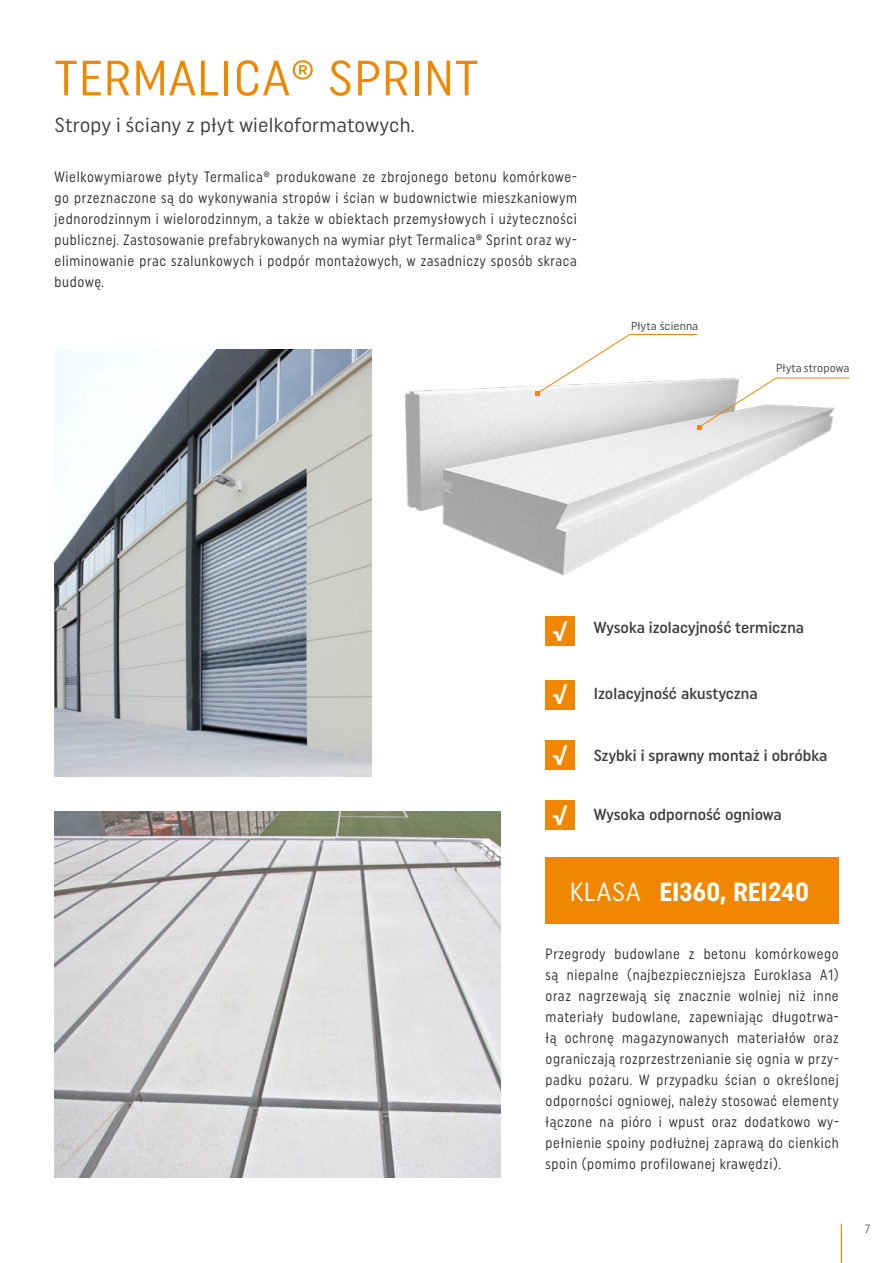
<style>
.page{position:relative;width:893px;height:1263px;background:#fff}
.page>*{position:absolute;margin:0;border:0;box-sizing:border-box;transform-origin:0 0}
.t1{font:49.5px "Uniform Condensed";letter-spacing:.015em;color:#f18700}
.t2{font:700 26.25px "Uniform Condensed";color:#fff}
.t3{font:800 22.8px "Lato";color:#fff}
.t4{font:20.4px "Uniform Condensed";letter-spacing:.01em;color:#3c3c3b}
.t5{font:500 16.05px "Uniform Condensed";letter-spacing:.005em;color:#3c3c3b}
.t6{font:15px/21px "Uniform Condensed";letter-spacing:.045em;color:#282827;text-align:justify;scale:.9 1}
.t7{font:12px "Uniform Condensed";color:#575756}
.t8{font:11.7px "Uniform Condensed";letter-spacing:.01em;color:#3c3c3b}
.s1{font-weight:400}
</style>
<div class="page">
<hr style="left:841px;top:1224px;width:1px;height:39px;background:#f18700">
<hr style="left:629px;top:334px;width:68px;height:1px;background:#f18700">
<hr style="left:776px;top:378px;width:74px;height:1px;background:#f18700">
<img style="left:405px;top:377px;width:436px;height:199px">
<svg style="left:697px;top:377px;width:80px;height:52px"></svg>
<svg style="left:535px;top:334px;width:96px;height:62px"></svg>
<div style="left:546px;top:857px;width:293px;height:67px;background:#f18700"></div>
<img style="left:55px;top:349px;width:317px;height:427px">
<div style="left:546px;top:800px;width:29px;height:30px;background:#f18700"></div>
<div style="left:546px;top:617px;width:29px;height:29px;background:#f18700"></div>
<div style="left:546px;top:680px;width:29px;height:29px;background:#f18700"></div>
<div style="left:546px;top:740px;width:29px;height:30px;background:#f18700"></div>
<img style="left:54px;top:811px;width:447px;height:366px">
<h1 class="t1" style="left:54px;top:48px;width:426px">TERMALICA® SPRINT</h1>
<h3 class="t4" style="left:55px;top:113px;width:361px">Stropy i ściany z płyt wielkoformatowych.</h3>
<p class="t6" style="left:55px;top:166px;width:582px">Wielkowymiarowe płyty Termalica® produkowane ze zbrojonego betonu komórkowe&shy;go przeznaczone są do wykonywania stropów i ścian w budownictwie mieszkaniowym jednorodzinnym i wielorodzinnym, a także w obiektach przemysłowych i użyteczności publicznej. Zastosowanie prefabrykowanych na wymiar płyt Termalica® Sprint oraz wy&shy;eliminowanie prac szalunkowych i podpór montażowych, w zasadniczy sposób skraca budowę.</p>
<p class="t8" style="left:631px;top:319px;width:69px">Płyta ścienna</p>
<p class="t8" style="left:776px;top:361px;width:75px">Płyta stropowa</p>
<h3 class="t3" style="left:553px;top:616px;width:16px">√</h3>
<p class="t5" style="left:594px;top:618px;width:212px">Wysoka izolacyjność termiczna</p>
<h3 class="t3" style="left:553px;top:679px;width:16px">√</h3>
<p class="t5" style="left:594px;top:684px;width:165px">Izolacyjność akustyczna</p>
<h3 class="t3" style="left:553px;top:739px;width:16px">√</h3>
<p class="t5" style="left:594px;top:745px;width:235px">Szybki i sprawny montaż i obróbka</p>
<h3 class="t3" style="left:553px;top:799px;width:16px">√</h3>
<p class="t5" style="left:594px;top:804px;width:189px">Wysoka odporność ogniowa</p>
<h2 class="t2" style="left:570px;top:876px;width:241px"><span class="s1">KLASA</span> EI360, REI240</h2>
<p class="t6" style="left:546px;top:942px;width:327px">Przegrody budowlane z betonu komórkowego są niepalne (najbezpieczniejsza Euroklasa A1) oraz nagrzewają się znacznie wolniej niż inne materiały budowlane, zapewniając długotrwa&shy;łą ochronę magazynowanych materiałów oraz ograniczają rozprzestrzenianie się ognia w przy&shy;padku pożaru. W przypadku ścian o określonej odporności ogniowej, należy stosować elementy łączone na pióro i wpust oraz dodatkowo wy&shy;pełnienie spoiny podłużnej zaprawą do cienkich spoin (pomimo profilowanej krawędzi).</p>
<p class="t7" style="left:865px;top:1222px;width:7px">7</p>
</div>
